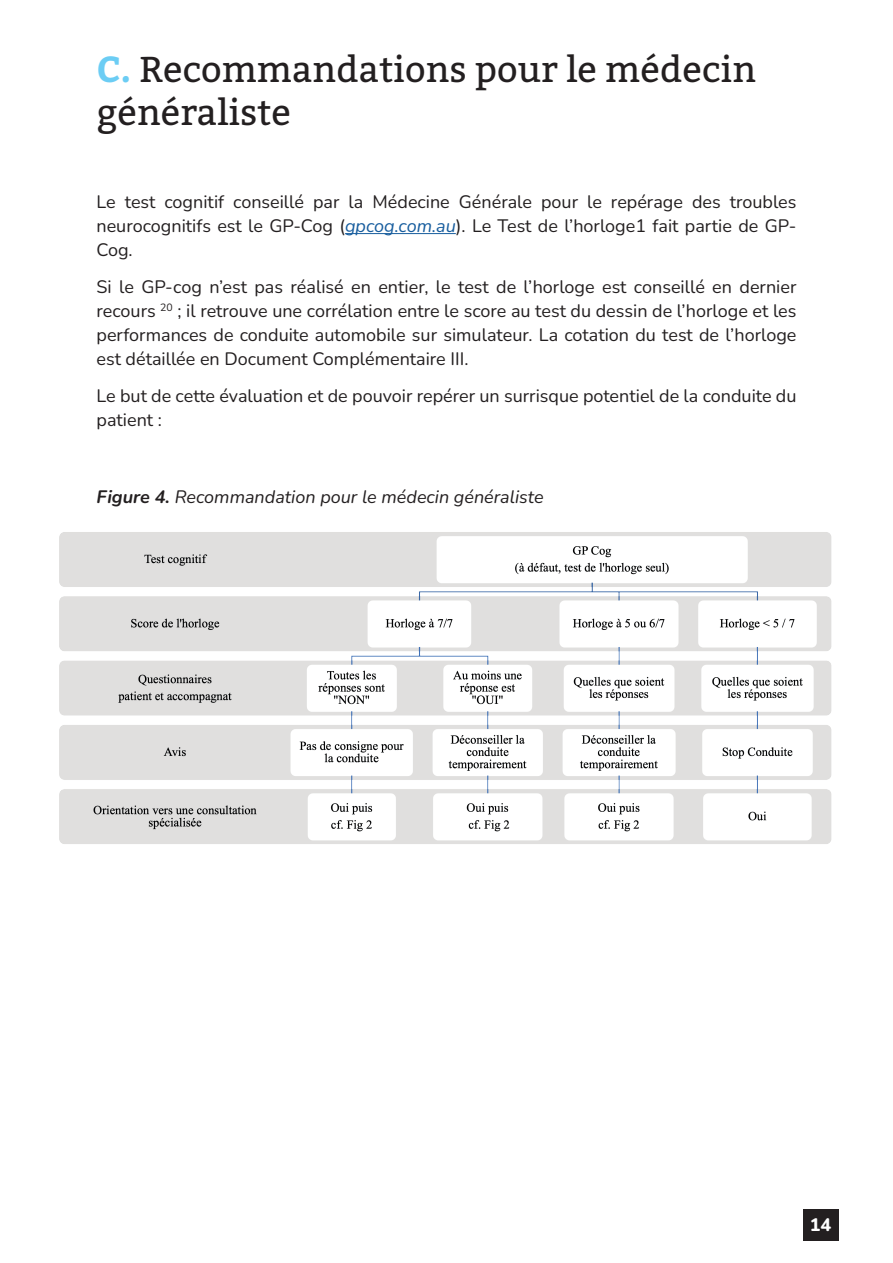
<style>
.page{position:relative;width:893px;height:1263px;background:#fff}
.page>*{position:absolute;margin:0;border:0;box-sizing:border-box;transform-origin:0 0}
.t1{font:36px/43.2px "Bitter";color:#231f20}
.t2{font:18px/24px "Nunito";color:#231f20;text-align:justify}
.t3{font:italic 18px "Nunito";color:#231f20}
.t4{font:800 18px "Nunito";color:#fff}
.s1{font-weight:700;color:#6ccdf4}
.s2{font-style:italic;color:#175d9e}
.s3{font-weight:700}
</style>
<div class="page">
<div style="left:803px;top:1209px;width:35px;height:32px;background:#231f20"></div>
<hr style="left:345px;top:233px;width:111px;height:1px;background:#175d9e">
<img style="left:59px;top:532px;width:773px;height:312px">
<h1 class="t1" style="left:97px;top:48px;width:661px"><span class="s1">C.</span> Recommandations pour le médecin généraliste</h1>
<p class="t2" style="left:97px;top:189px;width:701px">Le test cognitif conseillé par la Médecine Générale pour le repérage des troubles neurocognitifs est le GP-Cog (<span class="s2">gpcog.com.au</span>). Le Test de l’horloge1 fait partie de GP-Cog.</p>
<p class="t2" style="left:97px;top:274px;width:701px">Si le GP-cog n’est pas réalisé en entier, le test de l’horloge est conseillé en dernier recours <sup>20</sup> ; il retrouve une corrélation entre le score au test du dessin de l’horloge et les performances de conduite automobile sur simulateur. La cotation du test de l’horloge est détaillée en Document Complémentaire III.</p>
<p class="t2" style="left:97px;top:383px;width:701px">Le but de cette évaluation et de pouvoir repérer un surrisque potentiel de la conduite du patient :</p>
<p class="t3" style="left:97px;top:484px;width:449px"><span class="s3">Figure 4.</span> Recommandation pour le médecin généraliste</p>
<p class="t4" style="left:810px;top:1212px;width:23px">14</p>
</div>
